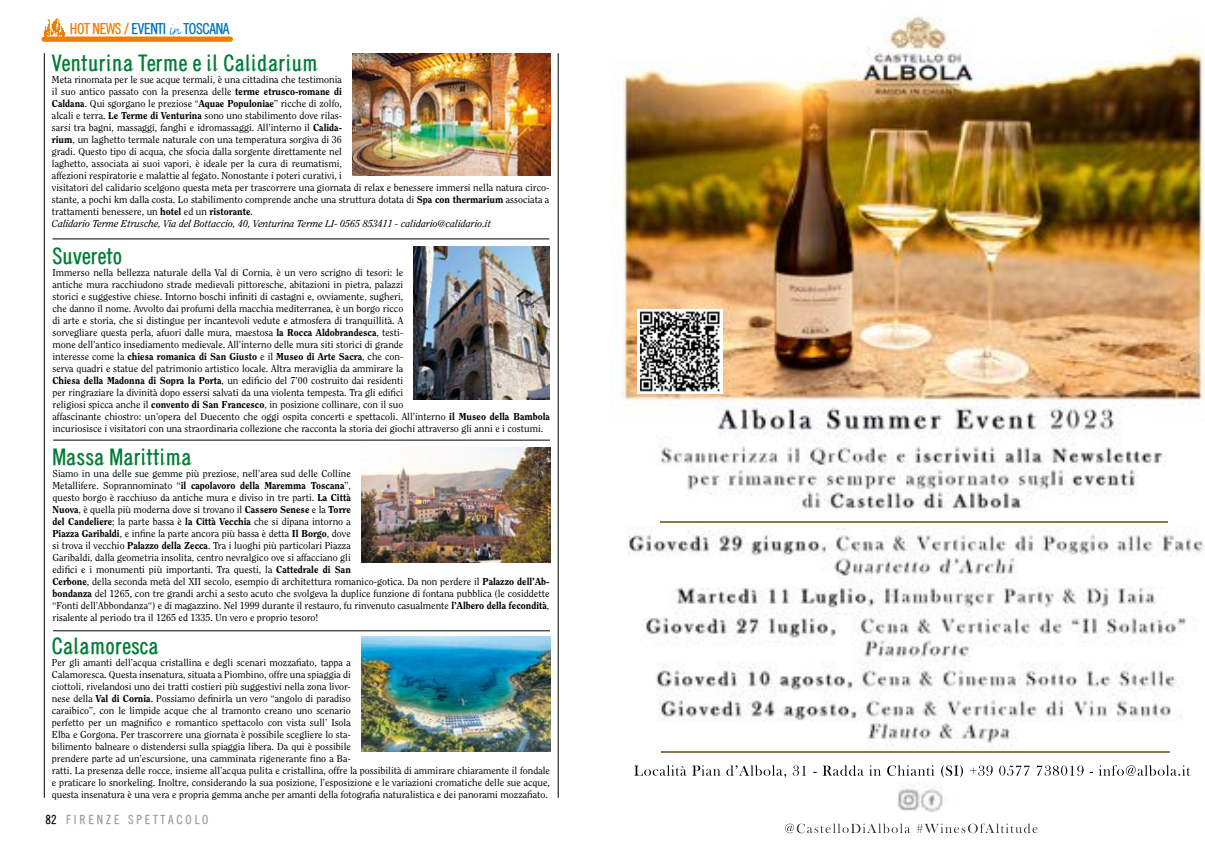
<style>
.page{position:relative;width:1205px;height:851px;background:#fff}
.page>*{position:absolute;margin:0;border:0;box-sizing:border-box;transform-origin:0 0}
.t1{font:22.5px "Thaitrade";color:#007c34}
.t2{font:15px "Thaitrade";letter-spacing:-.025em;color:#0075bf}
.t3{font:12.5px "Thaitrade";color:#9d9d9c}
.t4{font:10px/12px "Clearface";color:#000}
.s1{color:#ef7d00}
.s2{font-family:"FF Justlefthand";font-size:17.5px}
.s3{font-weight:800}
.s4{font-style:italic}
.s5{color:#000}
</style>
<div class="page">
<img style="left:44px;top:18px;width:21px;height:19px">
<div style="left:42px;top:37px;width:191px;height:5px;background:#ef7d00;border-radius:3px"></div>
<hr style="left:44px;top:53px;width:1px;height:744px;background:#000">
<hr style="left:558px;top:53px;width:1px;height:744px;background:#000">
<hr style="left:52px;top:239px;width:497px;height:1px;background:#000">
<hr style="left:53px;top:440px;width:497px;height:1px;background:#000">
<hr style="left:53px;top:630px;width:497px;height:1px;background:#000">
<img style="left:353px;top:53px;width:197px;height:123px">
<img style="left:414px;top:246px;width:135px;height:154px">
<img style="left:361px;top:447px;width:189px;height:115px">
<img style="left:361px;top:636px;width:189px;height:115px">
<img style="left:612px;top:16px;width:593px;height:818px">
<img style="left:634px;top:765px;width:40px;height:10px">
<img style="left:661px;top:522px;width:506px;height:1px">
<img style="left:661px;top:751px;width:508px;height:1px">
<img style="left:785px;top:823px;width:28px;height:10px">
<img style="left:637px;top:309px;width:86px;height:85px">
<h2 class="t2" style="left:70px;top:21px;width:161px"><span class="s1">HOT NEWS /</span> EVENTI <span class="s2">in</span> TOSCANA</h2>
<h1 class="t1" style="left:52px;top:50px;width:268px">Venturina Terme e il Calidarium</h1>
<p class="t4" style="left:52px;top:73px;width:499px">Meta rinomata per le sue acque termali, è una cittadina che testimonia<br>il suo antico passato con la presenza delle <span class="s3">terme etrusco-romane di<br>Caldana</span>. Qui sgorgano le preziose “<span class="s3">Aquae Populoniae</span>” ricche di zolfo,<br>alcali e terra. <span class="s3">Le Terme di Venturina</span> sono uno stabilimento dove rilas-<br>sarsi tra bagni, massaggi, fanghi e idromassaggi. All’interno il <span class="s3">Calida-<br>rium</span>, un laghetto termale naturale con una temperatura sorgiva di 36<br>gradi. Questo tipo di acqua, che sfocia dalla sorgente direttamente nel<br>laghetto, associata ai suoi vapori, è ideale per la cura di reumatismi,<br>affezioni respiratorie e malattie al fegato. Nonostante i poteri curativi, i<br>visitatori del calidario scelgono questa meta per trascorrere una giornata di relax e benessere immersi nella natura circo&shy;stante, a pochi km dalla costa. Lo stabilimento comprende anche una struttura dotata di <span class="s3">Spa con thermarium</span> associata a trattamenti benessere, un <span class="s3">hotel</span> ed un <span class="s3">ristorante</span>.<br><span class="s4">Calidario Terme Etrusche, Via del Bottaccio, 40, Venturina Terme LI- 0565 853411 - calidario@calidario.it</span></p>
<h1 class="t1" style="left:52px;top:243px;width:72px">Suvereto</h1>
<p class="t4" style="left:52px;top:266px;width:499px">Immerso nella bellezza naturale della Val di Cornia, è un vero scrigno di tesori: le<br>antiche mura racchiudono strade medievali pittoresche, abitazioni in pietra, palazzi<br>storici e suggestive chiese. Intorno boschi infiniti di castagni e, ovviamente, sugheri,<br>che danno il nome. Avvolto dai profumi della macchia mediterranea, è un borgo ricco<br>di arte e storia, che si distingue per incantevoli vedute e atmosfera di tranquillità. A<br>sorvegliare questa perla, afuori dalle mura, maestosa <span class="s3">la Rocca Aldobrandesca</span>, testi-<br>mone dell’antico insediamento medievale. All’interno delle mura siti storici di grande<br>interesse come la <span class="s3">chiesa romanica di San Giusto</span> e il <span class="s3">Museo di Arte Sacra</span>, che con-<br>serva quadri e statue del patrimonio artistico locale. Altra meraviglia da ammirare la<br><span class="s3">Chiesa della Madonna di Sopra la Porta</span>, un edificio del 7’00 costruito dai residenti<br>per ringraziare la divinità dopo essersi salvati da una violenta tempesta. Tra gli edifici<br>religiosi spicca anche il <span class="s3">convento di San Francesco</span>, in posizione collinare, con il suo<br>affascinante chiostro: un’opera del Duecento che oggi ospita concerti e spettacoli. All’interno <span class="s3">il Museo della Bambola </span>incuriosisce i visitatori con una straordinaria collezione che racconta la storia dei giochi attraverso gli anni e i costumi.</p>
<h1 class="t1" style="left:52px;top:444px;width:141px">Massa Marittima</h1>
<p class="t4" style="left:52px;top:467px;width:498px">Siamo in una delle sue gemme più preziose, nell’area sud delle Colline<br>Metallifere. Soprannominato “<span class="s3">il capolavoro della Maremma Toscana</span>”,<br>questo borgo è racchiuso da antiche mura e diviso in tre parti. <span class="s3">La Città<br>Nuova</span>, è quella più moderna dove si trovano il <span class="s3">Cassero Senese</span> e la <span class="s3">Torre<br>del Candeliere</span>; la parte bassa è <span class="s3">la Città Vecchia</span> che si dipana intorno a<br><span class="s3">Piazza Garibaldi</span>, e infine la parte ancora più bassa è detta <span class="s3">Il Borgo</span>, dove<br>si trova il vecchio <span class="s3">Palazzo della Zecca</span>. Tra i luoghi più particolari Piazza<br>Garibaldi, dalla geometria insolita, centro nevralgico ove si affacciano gli<br>edifici e i monumenti più importanti. Tra questi, la <span class="s3">Cattedrale di San<br>Cerbone</span>, della seconda metà del XII secolo, esempio di architettura romanico-gotica. Da non perdere il <span class="s3">Palazzo dell’Ab&shy;bondanza</span> del 1265, con tre grandi archi a sesto acuto che svolgeva la duplice funzione di fontana pubblica (le cosiddette “Fonti dell’Abbondanza“) e di magazzino. Nel 1999 durante il restauro, fu rinvenuto casualmente <span class="s3">l’Albero della fecondità</span>, risalente al periodo tra il 1265 ed 1335. Un vero e proprio tesoro!</p>
<h1 class="t1" style="left:52px;top:633px;width:109px">Calamoresca</h1>
<p class="t4" style="left:52px;top:656px;width:499px">Per gli amanti dell’acqua cristallina e degli scenari mozzafiato, tappa a<br>Calamoresca. Questa insenatura, situata a Piombino, offre una spiaggia di<br>ciottoli, rivelandosi uno dei tratti costieri più suggestivi nella zona livor-<br>nese della <span class="s3">Val di Cornia</span>. Possiamo definirla un vero “angolo di paradiso<br>caraibico”, con le limpide acque che al tramonto creano uno scenario<br>perfetto per un magnifico e romantico spettacolo con vista sull’ Isola<br>Elba e Gorgona. Per trascorrere una giornata è possibile scegliere lo sta-<br>bilimento balneare o distendersi sulla spiaggia libera. Da qui è possibile<br>prendere parte ad un’escursione, una camminata rigenerante fino a Ba-<br>ratti. La presenza delle rocce, insieme all’acqua pulita e cristallina, offre la possibilità di ammirare chiaramente il fondale e praticare lo snorkeling. Inoltre, considerando la sua posizione, l’esposizione e le variazioni cromatiche delle sue acque, questa insenatura è una vera e propria gemma anche per amanti della fotografia naturalistica e dei panorami mozzafiato.</p>
<p class="t3" style="left:46px;top:812px;width:164px"><span class="s5">82</span> F I R E N Z E S P E T T A C O L O</p>
</div>
